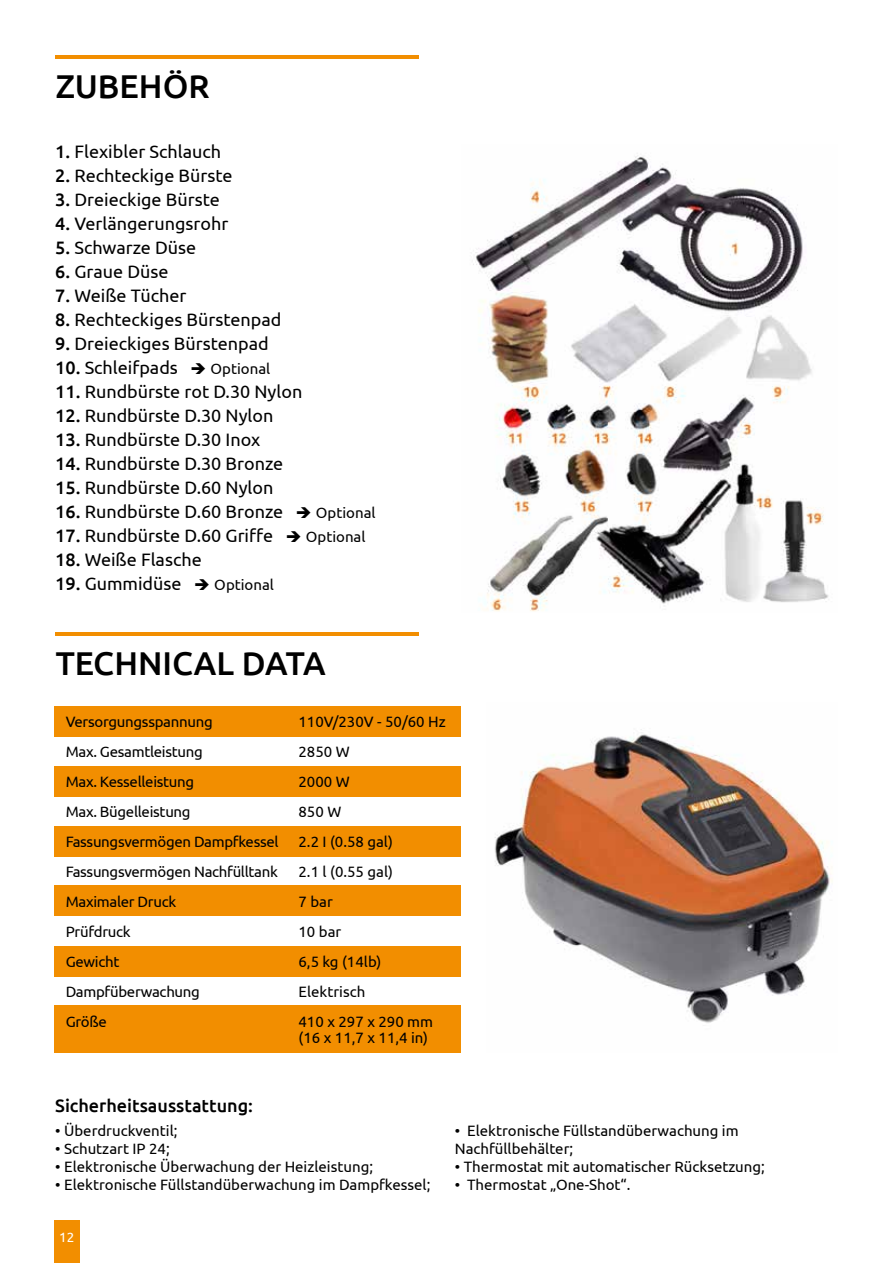
<style>
.page{position:relative;width:893px;height:1263px;background:#fff}
.page>*{position:absolute;margin:0;border:0;box-sizing:border-box;transform-origin:0 0}
.t1{font:500 33px "Ubuntu";color:#000}
.t2{font:18px "Ubuntu";color:#000}
.t3{font:500 18px "Ubuntu";color:#000}
.t4{font:15px/30px "Ubuntu";color:#000}
.t5{font:15px/30px "Ubuntu";letter-spacing:-.02em;color:#000}
.t6{font:13.5px "Ubuntu";color:#fff}
.s1{font-weight:500}
.s2{font-size:15px}
</style>
<div class="page">
<div style="left:54px;top:1220px;width:26px;height:43px;background:#f28e00"></div>
<div style="left:54px;top:706px;width:407px;height:30px;background:#f28e00"></div>
<div style="left:54px;top:826px;width:407px;height:30px;background:#f28e00"></div>
<div style="left:54px;top:766px;width:407px;height:30px;background:#f28e00"></div>
<div style="left:54px;top:886px;width:407px;height:30px;background:#f28e00"></div>
<div style="left:54px;top:946px;width:407px;height:30px;background:#f28e00"></div>
<div style="left:54px;top:1006px;width:407px;height:47px;background:#f28e00"></div>
<img style="left:473px;top:155px;width:356px;height:457px">
<img style="left:495px;top:729px;width:338px;height:294px">
<hr style="left:55px;top:55px;width:364px;height:3px;background:#f28e00">
<hr style="left:55px;top:632px;width:364px;height:3px;background:#f28e00">
<h1 class="t1" style="left:56px;top:65px;width:155px">ZUBEHÖR</h1>
<p class="t2" style="left:55px;top:141px;width:167px"><span class="s1">1.</span> Flexibler Schlauch</p>
<p class="t2" style="left:55px;top:165px;width:179px"><span class="s1">2.</span> Rechteckige Bürste</p>
<p class="t2" style="left:55px;top:189px;width:166px"><span class="s1">3.</span> Dreieckige Bürste</p>
<p class="t2" style="left:55px;top:213px;width:175px"><span class="s1">4.</span> Verlängerungsrohr</p>
<p class="t2" style="left:55px;top:237px;width:143px"><span class="s1">5.</span> Schwarze Düse</p>
<p class="t2" style="left:55px;top:261px;width:115px"><span class="s1">6.</span> Graue Düse</p>
<p class="t2" style="left:55px;top:285px;width:133px"><span class="s1">7.</span> Weiße Tücher</p>
<p class="t2" style="left:55px;top:309px;width:228px"><span class="s1">8.</span> Rechteckiges Bürstenpad</p>
<p class="t2" style="left:55px;top:333px;width:215px"><span class="s1">9.</span> Dreieckiges Bürstenpad</p>
<p class="t2" style="left:55px;top:357px;width:217px"><span class="s1">10.</span> Schleifpads ➔ <span class="s2">Optional</span></p>
<p class="t2" style="left:55px;top:381px;width:249px"><span class="s1">11.</span> Rundbürste rot D.30 Nylon</p>
<p class="t2" style="left:55px;top:405px;width:220px"><span class="s1">12.</span> Rundbürste D.30 Nylon</p>
<p class="t2" style="left:55px;top:429px;width:206px"><span class="s1">13.</span> Rundbürste D.30 Inox</p>
<p class="t2" style="left:55px;top:453px;width:229px"><span class="s1">14.</span> Rundbürste D.30 Bronze</p>
<p class="t2" style="left:55px;top:477px;width:220px"><span class="s1">15.</span> Rundbürste D.60 Nylon</p>
<p class="t2" style="left:55px;top:501px;width:322px"><span class="s1">16.</span> Rundbürste D.60 Bronze ➔ <span class="s2">Optional</span></p>
<p class="t2" style="left:55px;top:525px;width:312px"><span class="s1">17.</span> Rundbürste D.60 Griffe ➔ <span class="s2">Optional</span></p>
<p class="t2" style="left:55px;top:549px;width:148px"><span class="s1">18.</span> Weiße Flasche</p>
<p class="t2" style="left:55px;top:573px;width:220px"><span class="s1">19.</span> Gummidüse ➔ <span class="s2">Optional</span></p>
<h1 class="t1" style="left:56px;top:642px;width:271px">TECHNICAL DATA</h1>
<p class="t5" style="left:66px;top:706px;width:214px">Versorgungsspannung<br>Max. Gesamtleistung<br>Max. Kesselleistung<br>Max. Bügelleistung<br>Fassungsvermögen Dampfkessel<br>Fassungsvermögen Nachfülltank<br>Maximaler Druck<br>Prüfdruck<br>Gewicht<br>Dampfüberwachung<br>Größe</p>
<p class="t4" style="left:298px;top:706px;width:149px">110V/230V - 50/60 Hz<br>2850 W<br>2000 W<br>850 W<br>2.2 I (0.58 gal)<br>2.1 l (0.55 gal)<br>7 bar<br>10 bar<br>6,5 kg (14lb)<br>Elektrisch<br>410 x 297 x 290 mm</p>
<p class="t4" style="left:298px;top:1022px;width:131px">(16 x 11,7 x 11,4 in)</p>
<p class="t3" style="left:55px;top:1094px;width:199px">Sicherheitsausstattung:</p>
<p class="t4" style="left:55px;top:1115px;width:124px">• Überdruckventil;</p>
<p class="t4" style="left:55px;top:1133px;width:116px">• Schutzart IP 24;</p>
<p class="t4" style="left:55px;top:1151px;width:319px">• Elektronische Überwachung der Heizleistung;</p>
<p class="t4" style="left:55px;top:1169px;width:377px">• Elektronische Füllstandüberwachung im Dampfkessel;</p>
<p class="t6" style="left:59px;top:1229px;width:17px">12</p>
<p class="t4" style="left:455px;top:1121px;width:285px;line-height:18px">• Elektronische Füllstandüberwachung im<br>Nachfüllbehälter;</p>
<p class="t4" style="left:455px;top:1151px;width:312px">• Thermostat mit automatischer Rücksetzung;</p>
<p class="t4" style="left:455px;top:1169px;width:177px">• Thermostat „One-Shot“.</p>
</div>
